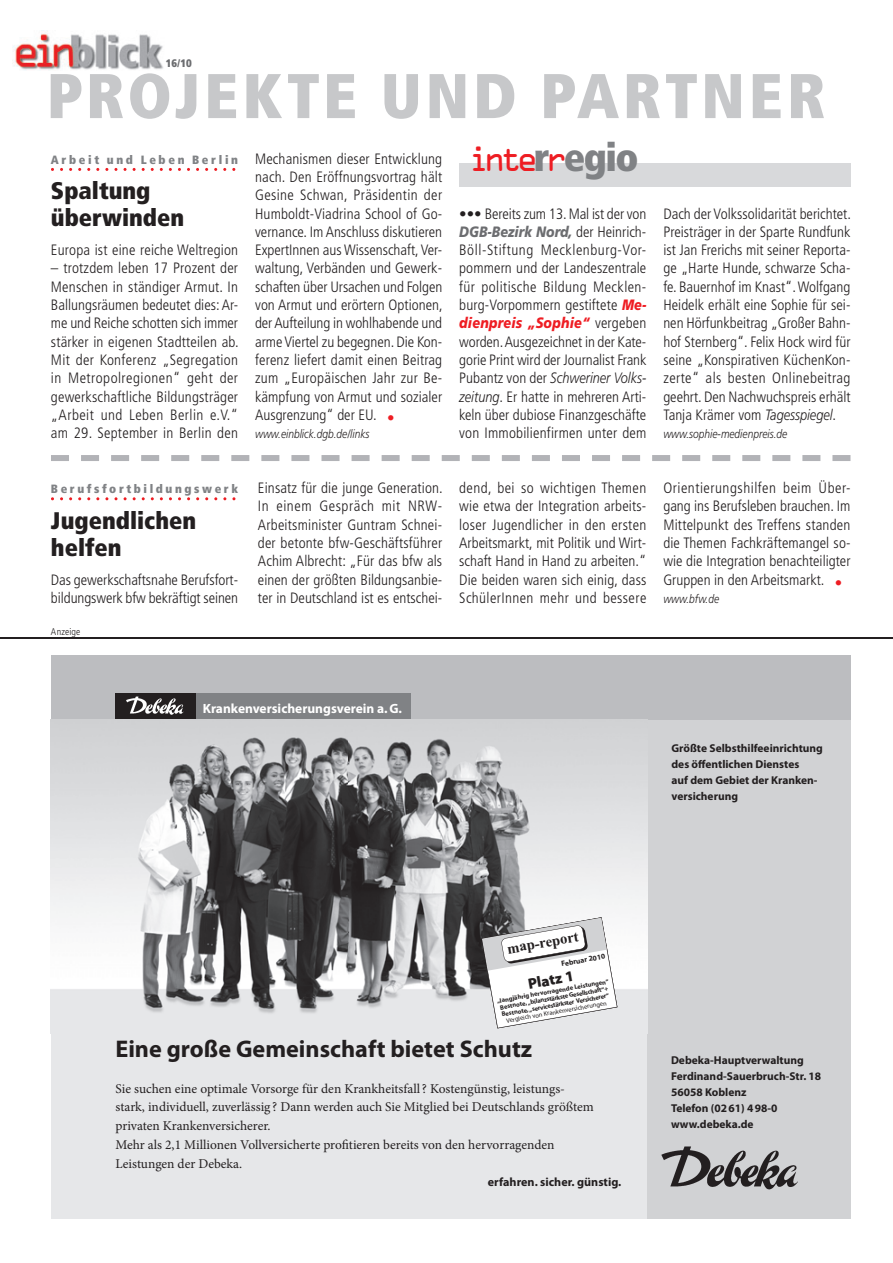
<style>
.page{position:relative;width:893px;height:1263px;background:#fff}
.page>*{position:absolute;margin:0;border:0;box-sizing:border-box;transform-origin:0 0}
.t1{font:900 condensed 63px "Frutiger";letter-spacing:.06em;color:#c7c8ca}
.t2{font:31.5px "OCRA";color:#ee1d23}
.t3{font:700 24.15px "Myriad Pro";color:#231f20}
.t4{font:900 condensed 24px/27px "Frutiger";color:#231f20}
.t5{font:300 condensed 15px/18.3px "Frutiger";color:#231f20;text-align:justify}
.t6{font:900 15px "Myriad Pro";color:#231f20}
.t7{font:13.5px/18.8px "Minion Pro";color:#231f20}
.t8{font:700 13.5px "Myriad Pro";color:#fff}
.t9{font:700 12.15px "Myriad Pro";color:#231f20}
.t10{font:italic 300 12px "Frutiger";color:#231f20;scale:.85 1}
.t11{font:900 condensed 12px "Frutiger";letter-spacing:.215em;color:#808285}
.t12{font:700 11.4px/16px "Myriad Pro";color:#231f20}
.t13{font:900 condensed 10.95px "Frutiger";color:#6c6d70}
.t14{font:300 condensed 9.75px "Frutiger";letter-spacing:.015em;color:#231f20}
.t15{font:700 7.5px "Myriad Pro";color:#231f20}
.t16{font:700 6.45px/7.1px "Myriad Pro";color:#231f20;text-align:center}
.t17{font:6.45px "Myriad Pro";color:#231f20}
.s1{font-family:"Frutiger";font-weight:900;font-stretch:condensed;font-size:39px;color:#808285}
.s2{color:#ee1d23}
.s3{font-weight:900}
.s4{font-weight:900;font-style:italic;font-stretch:normal;color:#6c6d70}
.s5{font-weight:900;font-style:italic;font-stretch:normal;color:#ee1d23}
.s6{font-style:italic;font-stretch:normal}
</style>
<div class="page">
<img style="left:13px;top:30px;width:150px;height:40px">
<div style="left:459px;top:163px;width:391px;height:24px;background:#d8d9db"></div>
<svg style="left:51px;top:455px;width:799px;height:6px"></svg>
<svg style="left:51px;top:168px;width:184px;height:3px"></svg>
<svg style="left:51px;top:497px;width:184px;height:3px"></svg>
<hr style="left:0;top:637px;width:893px;height:2px;background:#231f20">
<div style="left:51px;top:655px;width:799px;height:563px;background:#e6e7e9"></div>
<div style="left:647px;top:655px;width:203px;height:563px;background:#d1d2d4"></div>
<div style="left:51px;top:655px;width:799px;height:64px;background:#bcbdc0"></div>
<div style="left:115px;top:693px;width:81px;height:26px;background:#231f20"></div>
<div style="left:196px;top:693px;width:214px;height:26px;background:#808285"></div>
<img style="left:126px;top:697px;width:58px;height:18px">
<img style="left:661px;top:1146px;width:137px;height:43px">
<img style="left:51px;top:719px;width:596px;height:310px">
<img style="left:647px;top:719px;width:1px;height:315px">
<svg style="left:481px;top:917px;width:136px;height:111px;background:#e2e2e3"></svg>
<p class="t13" style="left:166px;top:59px;width:28px">16/10</p>
<h1 class="t1" style="left:47px;top:71px;width:780px">PROJEKTE UND PARTNER</h1>
<p class="t11" style="left:51px;top:155px;width:189px">Arbeit und Leben Berlin</p>
<h3 class="t4" style="left:51px;top:179px;width:135px">Spaltung überwinden</h3>
<p class="t5" style="left:51px;top:242px;width:189px">Europa ist eine reiche Weltregion</p>
<p class="t5" style="left:51px;top:260px;width:189px">– trotzdem leben 17 Prozent der Menschen in ständiger Armut. In Ballungsräumen bedeutet dies: Ar&shy;me und Reiche schotten sich immer stärker in eigenen Stadtteilen ab.<br>Mit der Konferenz „Segregation in Metropolregionen“ geht der gewerkschaftliche Bildungsträger „Arbeit und Leben Berlin e.V.“ am 29. September in Berlin den</p>
<h2 class="t2" style="left:468px;top:148px;width:172px">inte<span class="s1">r</span>r<span class="s1">egio</span></h2>
<p class="t5" style="left:255px;top:151px;width:189px">Mechanismen dieser Entwicklung nach. Den Eröffnungsvortrag hält Gesine Schwan, Präsidentin der Humboldt-Viadrina School of Go&shy;vernance. Im Anschluss diskutieren ExpertInnen aus Wissenschaft, Ver&shy;waltung, Verbänden und Gewerk&shy;schaften über Ursachen und Folgen von Armut und erörtern Optionen, der Aufteilung in wohlhabende und arme Viertel zu begegnen. Die Kon&shy;ferenz liefert damit einen Beitrag zum „Europäischen Jahr zur Be&shy;kämpfung von Armut und sozialer Ausgrenzung“ der EU. <span class="s2">•</span></p>
<p class="t10" style="left:255px;top:429px;width:136px">www.einblick.dgb.de/links</p>
<p class="t5" style="left:459px;top:205px;width:189px"><span class="s3">•••</span> Bereits zum 13. Mal ist der von <span class="s4">DGB-Bezirk Nord,</span> der Heinrich-Böll-Stiftung Mecklenburg-Vor&shy;pommern und der Landeszentrale für politische Bildung Mecklen&shy;burg-Vorpommern gestiftete <span class="s5">Me&shy;dienpreis „Sophie“</span> vergeben worden. Ausgezeichnet in der Kate&shy;gorie Print wird der Journalist Frank Pubantz von der <span class="s6">Schweriner Volks&shy;zeitung</span>. Er hatte in mehreren Arti&shy;keln über dubiose Finanzgeschäfte von Immobilienfirmen unter dem</p>
<p class="t5" style="left:663px;top:205px;width:189px">Dach der Volkssolidarität berichtet.<br>Preisträger in der Sparte Rundfunk ist Jan Frerichs mit seiner Reporta&shy;ge „Harte Hunde, schwarze Scha&shy;fe. Bauernhof im Knast“. Wolfgang Heidelk erhält eine Sophie für sei&shy;nen Hörfunkbeitrag „Großer Bahn&shy;hof Sternberg“. Felix Hock wird für seine „Konspirativen KüchenKon&shy;zerte“ als besten Onlinebeitrag geehrt. Den Nachwuchspreis erhält Tanja Krämer vom <span class="s6">Tagesspiegel</span>.</p>
<p class="t10" style="left:663px;top:429px;width:147px">www.sophie-medienpreis.de</p>
<p class="t11" style="left:51px;top:484px;width:189px">Berufsfortbildungswerk</p>
<h3 class="t4" style="left:51px;top:509px;width:147px">Jugendlichen helfen</h3>
<p class="t5" style="left:51px;top:571px;width:189px">Das gewerkschaftsnahe Berufsfort&shy;bildungswerk bfw bekräftigt seinen</p>
<p class="t14" style="left:51px;top:627px;width:31px">Anzeige</p>
<p class="t5" style="left:258px;top:480px;width:186px">Einsatz für die junge Generation.<br>In einem Gespräch mit NRW-Arbeitsminister Guntram Schnei&shy;der betonte bfw-Geschäftsführer Achim Albrecht: „Für das bfw als einen der größten Bildungsanbie&shy;ter in Deutschland ist es entschei-</p>
<p class="t5" style="left:459px;top:480px;width:189px">dend, bei so wichtigen Themen wie etwa der Integration arbeits&shy;loser Jugendlicher in den ersten Arbeitsmarkt, mit Politik und Wirt&shy;schaft Hand in Hand zu arbeiten.“ Die beiden waren sich einig, dass SchülerInnen mehr und bessere</p>
<p class="t5" style="left:663px;top:480px;width:189px">Orientierungshilfen beim Über&shy;gang ins Berufsleben brauchen. Im Mittelpunkt des Treffens standen die Themen Fachkräftemangel so&shy;wie die Integration benachteiligter Gruppen in den Arbeitsmarkt. <span class="s2">•</span></p>
<p class="t10" style="left:663px;top:594px;width:67px">www.bfw.de</p>
<p class="t8" style="left:203px;top:704px;width:201px">Krankenversicherungsverein a. G.</p>
<p class="t12" style="left:671px;top:741px;width:153px">Größte Selbsthilfeeinrichtung des öffentlichen Dienstes<br>auf dem Gebiet der Kranken&shy;versicherung</p>
<p class="t15" style="left:561px;top:961px;width:46px;rotate:-10deg">Februar 2010</p>
<p class="t6" style="left:527px;top:975px;width:48px;rotate:-10deg">Platz 1</p>
<p class="t16" style="left:496px;top:998px;width:115px;rotate:-10deg">„langjährig hervorragende Leistungen“<br>Bestnote, „bilanzstärkste Gesellschaft“+<br>Bestnote, „servicestärkster Versicherer“</p>
<p class="t17" style="left:506px;top:1017px;width:103px;rotate:-10deg">Vergleich von Krankenversicherungen</p>
<h3 class="t3" style="left:115px;top:1040px;width:418px">Eine große Gemeinschaft bietet Schutz</h3>
<p class="t7" style="left:115px;top:1080px;width:480px">Sie suchen eine optimale Vorsorge für den Krankheitsfall ? Kostengünstig, leistungs&shy;stark, individuell, zuverlässig ? Dann werden auch Sie Mitglied bei Deutschlands größtem privaten Krankenversicherer.<br>Mehr als 2,1 Millionen Vollversicherte profitieren bereits von den hervor ragenden Leistungen der Debeka.</p>
<p class="t9" style="left:488px;top:1177px;width:135px">erfahren. sicher. günstig.</p>
<p class="t12" style="left:671px;top:1053px;width:152px">Debeka-Hauptverwaltung<br>Ferdinand-Sauerbruch-Str. 18<br>56058 Koblenz<br>Telefon (02 61) 4 98-0 www.debeka.de</p>
</div>
